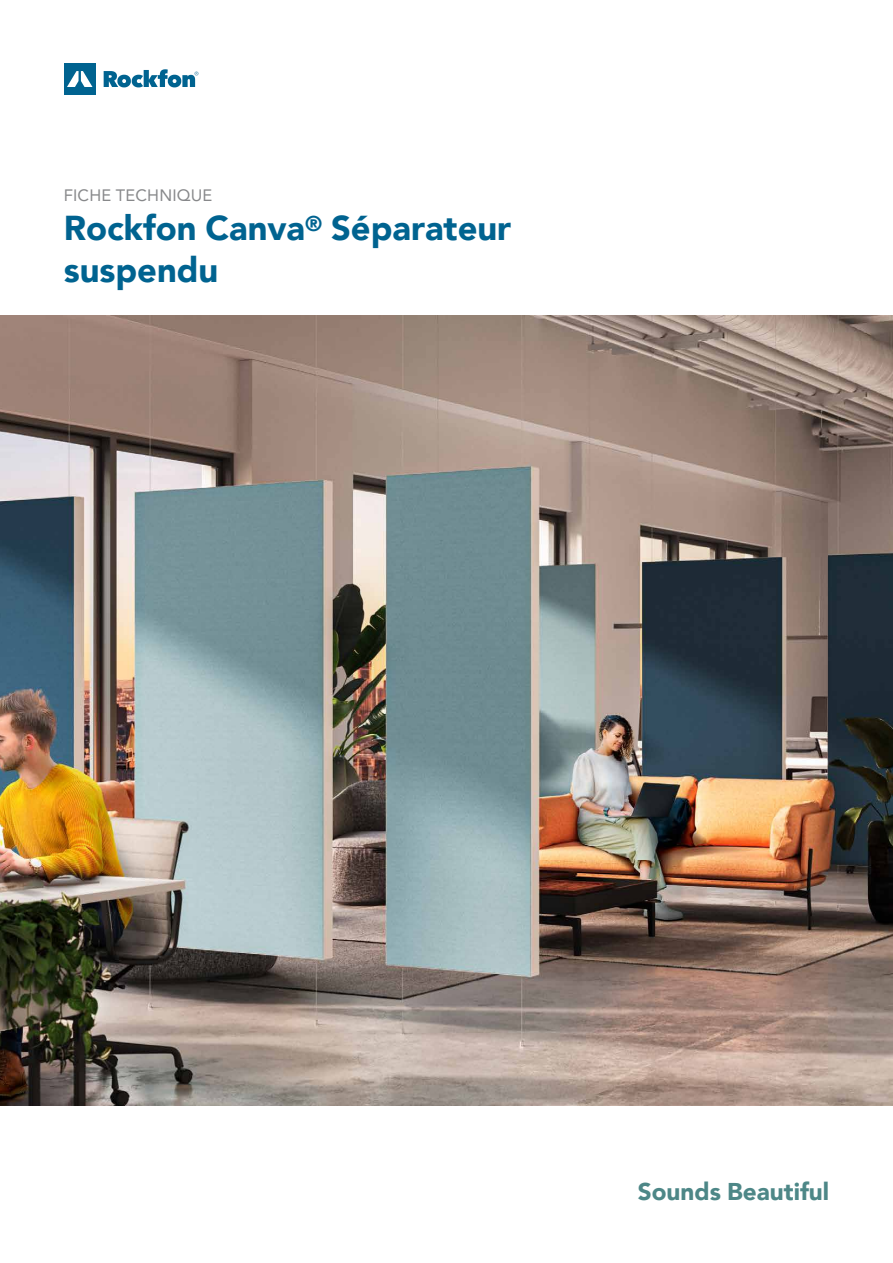
<style>
.page{position:relative;width:893px;height:1263px;background:#fff}
.page>*{position:absolute;margin:0;border:0;box-sizing:border-box;transform-origin:0 0}
.t1{font:900 34.5px/41.4px "Avenir";color:#006390}
.t2{font:900 24.3px "Avenir";color:#4d8787}
.t3{font:16.5px "Avenir";letter-spacing:.01em;color:#87888a}
</style>
<div class="page">
<img style="left:0;top:316px;width:893px;height:790px">
<svg style="left:104px;top:69px;width:94px;height:18px"></svg>
<div style="left:64px;top:63px;width:32px;height:32px;background:#006390"></div>
<svg style="left:67px;top:71px;width:25px;height:16px"></svg>
<p class="t3" style="left:64px;top:182px;width:150px">FICHE TECHNIQUE</p>
<p class="t1" style="left:64px;top:207px;width:449px">Rockfon Canva<sup>®</sup> Séparateur suspendu</p>
<p class="t2" style="left:638px;top:1170px;width:193px">Sounds Beautiful</p>
</div>
